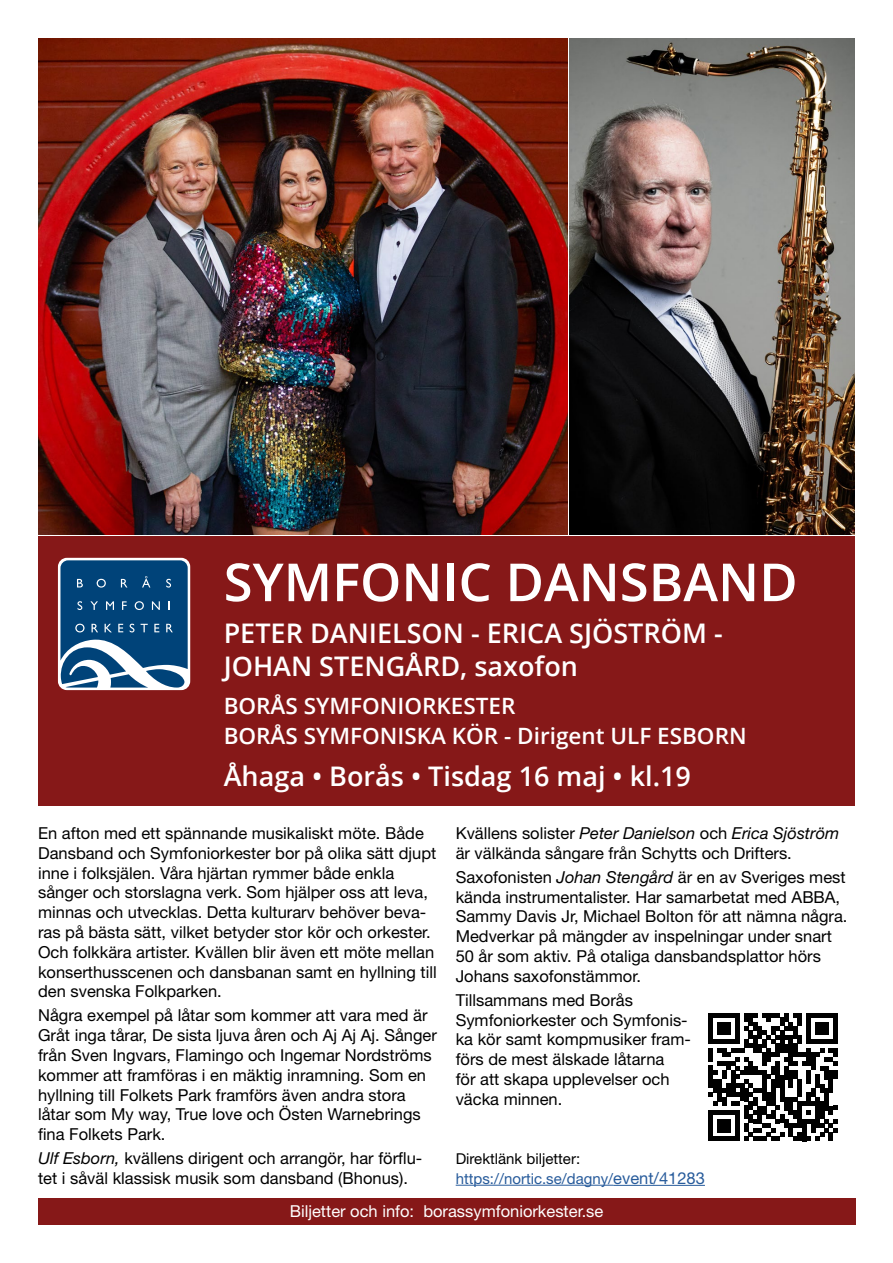
<style>
.page{position:relative;width:893px;height:1263px;background:#fff}
.page>*{position:absolute;margin:0;border:0;box-sizing:border-box;transform-origin:0 0}
.t1{font:600 52.5px "Open Sans";color:#fff}
.t2{font:600 27px/33px "Open Sans";color:#fff}
.t3{font:600 22.5px/30px "Open Sans";color:#fff}
.t4{font:16.5px/19.8px "Helvetica Neue LT Std";color:#000}
.t5{font:16.5px "Helvetica Neue LT Std";color:#fff}
.t6{font:15px/19.8px "Helvetica Neue LT Std";color:#275b9b}
.s1{font-style:italic}
.s2{color:#000}
.s3{font-size:16.5px}
</style>
<div class="page">
<div style="left:38px;top:1198px;width:817px;height:26px;background:#861818"></div>
<img style="left:38px;top:39px;width:530px;height:495px">
<img style="left:570px;top:39px;width:285px;height:495px">
<div style="left:38px;top:536px;width:817px;height:270px;background:#861818"></div>
<div style="left:58px;top:558px;width:132px;height:132px;background:#fff;border-radius:9px"></div>
<svg style="left:60px;top:560px;width:128px;height:127px;background:#2c6490"></svg>
<hr style="left:456px;top:1185px;width:157px;height:1px;background:#275b9b">
<hr style="left:613px;top:1185px;width:92px;height:1px;background:#275b9b">
<svg style="left:709px;top:1013px;width:128px;height:128px"></svg>
<h1 class="t1" style="left:224px;top:546px;width:575px">SYMFONIC DANSBAND</h1>
<h2 class="t2" style="left:224px;top:616px;width:500px">PETER DANIELSON - ERICA SJÖSTRÖM -<br>JOHAN STENGÅRD, saxofon</h2>
<h3 class="t3" style="left:224px;top:690px;width:524px">BORÅS SYMFONIORKESTER<br>BORÅS SYMFONISKA KÖR - Dirigent ULF ESBORN</h3>
<h2 class="t2" style="left:224px;top:759px;width:469px">Åhaga • Borås • Tisdag 16 maj • kl.19</h2>
<p class="t4" style="left:38px;top:823px;width:400px">En afton med ett spännande musikaliskt möte. Både Dansband och Symfoniorkester bor på olika sätt djupt inne i folksjälen. Våra hjärtan rymmer både enkla sånger och storslagna verk. Som hjälper oss att leva, minnas och utvecklas. Detta kulturarv behöver beva&shy;ras på bästa sätt, vilket betyder stor kör och orkester.<br>Och folkkära artister. Kvällen blir även ett möte mellan konserthusscenen och dansbanan samt en hyllning till den svenska Folkparken.</p>
<p class="t4" style="left:38px;top:1005px;width:400px">Några exempel på låtar som kommer att vara med är Gråt inga tårar, De sista ljuva åren och Aj Aj Aj. Sånger från Sven Ingvars, Flamingo och Ingemar Nordströms kommer att framföras i en mäktig inramning. Som en hyllning till Folkets Park framförs även andra stora låtar som My way, True love och Östen Warnebrings fina Folkets Park.</p>
<p class="t4" style="left:38px;top:1148px;width:386px"><span class="s1">Ulf Esborn,</span> kvällens dirigent och arrangör, har förflu&shy;tet i såväl klassisk musik som dansband (Bhonus).</p>
<p class="t4" style="left:456px;top:823px;width:385px">Kvällens solister <span class="s1">Peter Danielson</span> och <span class="s1">Erica Sjöström </span>är välkända sångare från Schytts och Drifters.</p>
<p class="t4" style="left:456px;top:867px;width:393px">Saxofonisten <span class="s1">Johan Stengård</span> är en av Sveriges mest kända instrumentalister. Har samarbetat med ABBA, Sammy Davis Jr, Michael Bolton för att nämna några.<br>Medverkar på mängder av inspelningar under snart 50 år som aktiv. På otaliga dansbandsplattor hörs Johans saxofonstämmor.</p>
<p class="t4" style="left:456px;top:990px;width:237px">Tillsammans med Borås<br>Symfoniorkester och Symfonis&shy;ka kör samt kompmusiker fram&shy;förs de mest älskade låtarna<br>för att skapa upplevelser och väcka minnen.</p>
<p class="t6" style="left:456px;top:1148px;width:251px"><span class="s2">Direktlänk biljetter: </span>https://nortic.se/dagny/<span class="s3">event/41283</span></p>
<p class="t5" style="left:290px;top:1201px;width:315px">Biljetter och info: borassymfoniorkester.se</p>
</div>
